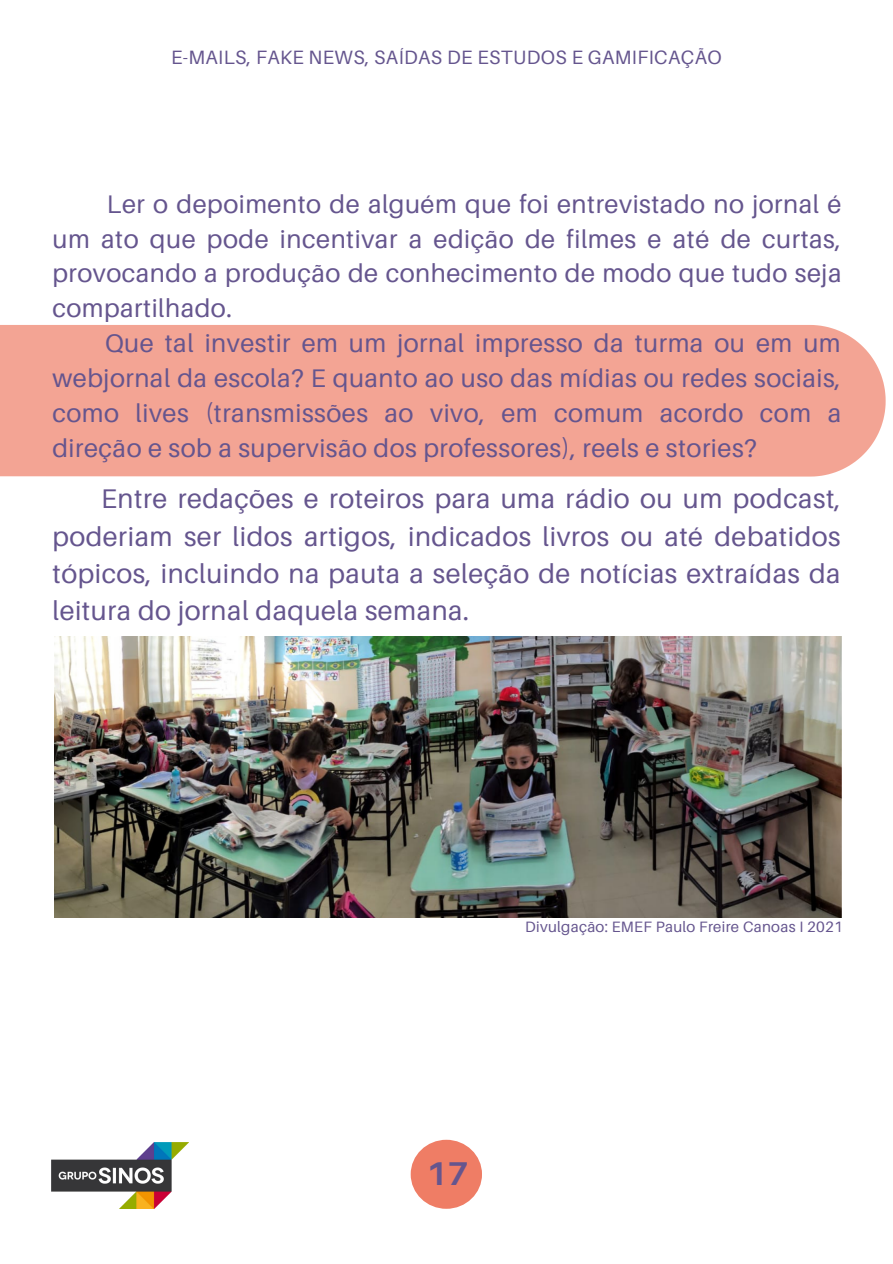
<style>
.page{position:relative;width:893px;height:1264px;background:#fff}
.page>*{position:absolute;margin:0;border:0;box-sizing:border-box;transform-origin:0 0}
.t1{font:700 33px "Aileron";color:#65558e}
.t2{font:27px/37px "Aileron";letter-spacing:.02em;color:#65558e;text-align:justify}
.t3{font:25.5px/34.8px "Aileron";letter-spacing:.02em;color:#65558e;text-align:justify}
.t4{font:19.35px "Aileron";letter-spacing:.02em;color:#65558e}
.t5{font:15px "Aileron";letter-spacing:.02em;color:#65558e}
</style>
<div class="page">
<img style="left:51px;top:1142px;width:138px;height:66px">
<div style="left:410px;top:1139px;width:72px;height:69px;background:#ef7d65;border-radius:50%"></div>
<div style="left:0;top:325px;width:885px;height:151px;background:#f3a494"></div>
<img style="left:55px;top:636px;width:786px;height:281px">
<p class="t4" style="left:171px;top:45px;width:552px">E-MAILS, FAKE NEWS, SAÍDAS DE ESTUDOS E GAMIFICAÇÃO</p>
<p class="t3" style="left:52px;top:186px;width:790px;text-indent:54px">Ler o depoimento de alguém que foi entrevistado no jornal é um ato que pode incentivar a edição de filmes e até de curtas, provocando a produção de conhecimento de modo que tudo seja compartilhado.</p>
<p class="t3" style="left:52px;top:325px;width:790px;text-indent:53px">Que tal investir em um jornal impresso da turma ou em um webjornal da escola? E quanto ao uso das mídias ou redes sociais, como lives (transmissões ao vivo, em comum acordo com a direção e sob a supervisão dos professores), reels e stories?</p>
<p class="t2" style="left:52px;top:480px;width:789px;text-indent:49px">Entre redações e roteiros para uma rádio ou um podcast, poderiam ser lidos artigos, indicados livros ou até debatidos tópicos, incluindo na pauta a seleção de notícias extraídas da leitura do jornal daquela semana.</p>
<p class="t5" style="left:525px;top:917px;width:319px">Divulgação: EMEF Paulo Freire Canoas I 2021</p>
<p class="t1" style="left:426px;top:1152px;width:43px">17</p>
</div>
